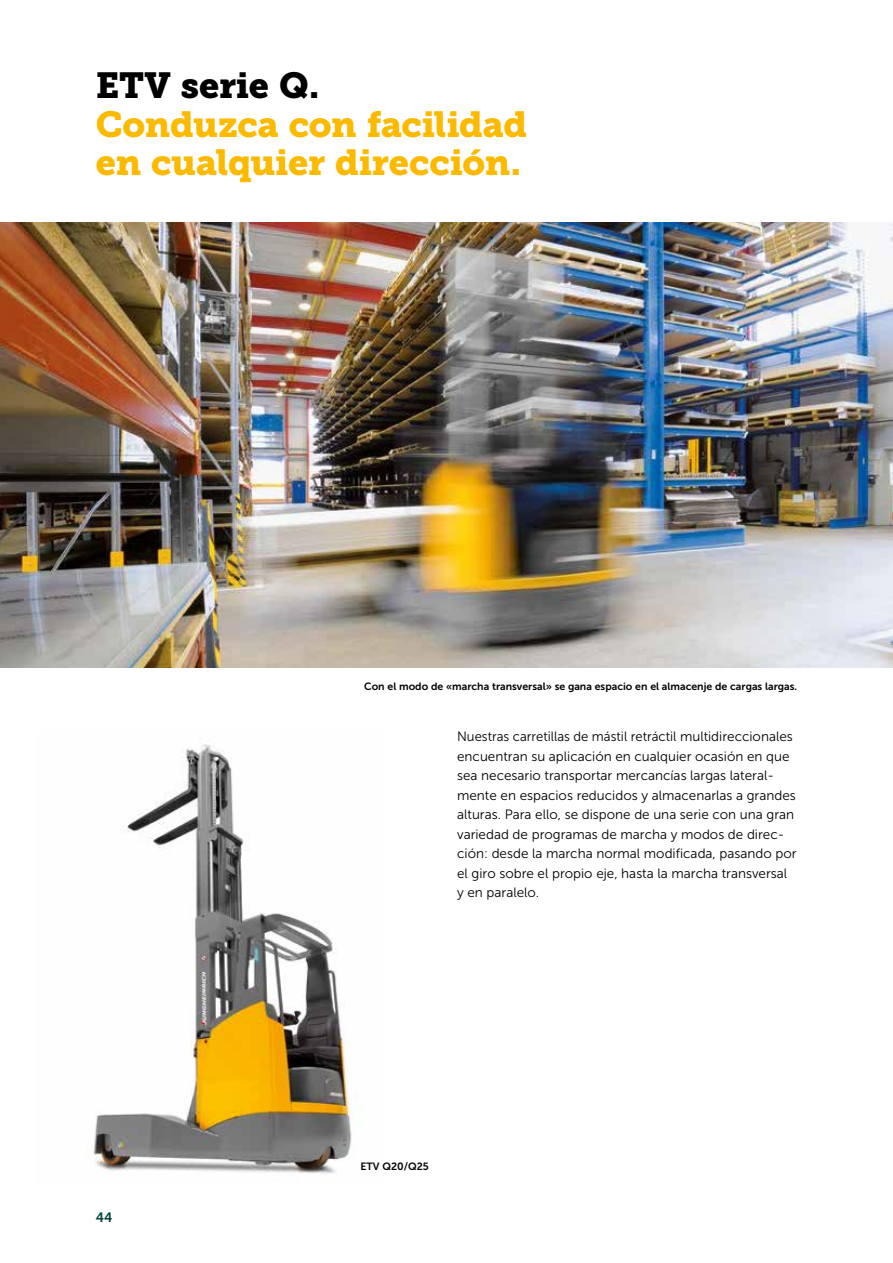
<style>
.page{position:relative;width:893px;height:1263px;background:#fff}
.page>*{position:absolute;margin:0;border:0;box-sizing:border-box;transform-origin:0 0}
.t1{font:36px/39px "Museo JH Slab 900";letter-spacing:-.01em;color:#fbba00}
.t2{font:36px "Museo JH Slab 900";letter-spacing:-.005em;color:#000}
.t3{font:13.5px/19.5px "Museo JH Sans 300";color:#000}
.t4{font:13.5px "Museo JH Sans 700";color:#00443c}
.t5{font:10.5px "Museo JH Sans 700";color:#000}
</style>
<div class="page">
<img style="left:93px;top:744px;width:259px;height:430px">
<img style="left:0;top:223px;width:893px;height:445px">
<h1 class="t2" style="left:96px;top:64px;width:225px">ETV serie Q.</h1>
<h1 class="t1" style="left:96px;top:105px;width:433px">Conduzca con facilidad en cualquier dirección.</h1>
<p class="t5" style="left:364px;top:681px;width:435px">Con el modo de «marcha transversal» se gana espacio en el almacenje de cargas largas.</p>
<p class="t3" style="left:457px;top:727px;width:341px">Nuestras carretillas de mástil retráctil multidireccionales encuentran su aplicación en cualquier ocasión en que sea necesario transportar mercancías largas lateral&shy;mente en espacios reducidos y almacenarlas a grandes alturas. Para ello, se dispone de una serie con una gran variedad de programas de marcha y modos de direc&shy;ción: desde la marcha normal modificada, pasando por el giro sobre el propio eje, hasta la marcha transversal y en paralelo.</p>
<p class="t4" style="left:96px;top:1210px;width:18px">44</p>
<p class="t5" style="left:360px;top:1160px;width:70px">ETV Q20/Q25</p>
</div>
